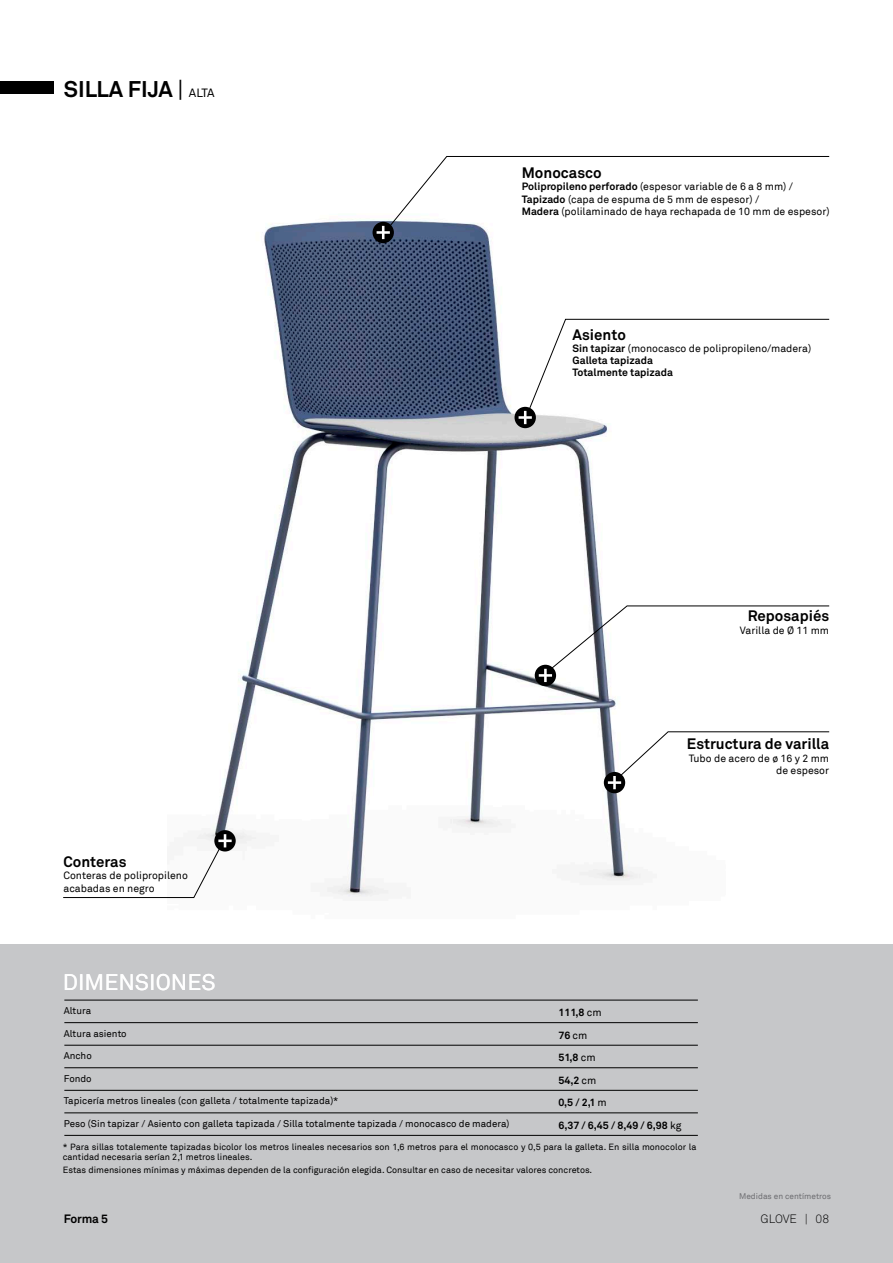
<style>
.page{position:relative;width:893px;height:1263px;background:#fff}
.page>*{position:absolute;margin:0;border:0;box-sizing:border-box;transform-origin:0 0}
.t1{font:700 22.5px "Akkurat";color:#000}
.t2{font:22.5px "Akkurat";color:#fff}
.t3{font:700 15px "Akkurat";color:#000}
.t4{font:300 12px "Akkurat";color:#000}
.t5{font:700 12px "Akkurat";letter-spacing:-.02em;color:#000}
.t6{font:10.5px/12.6px "Akkurat";color:#000}
.t7{font:700 10.5px/22.5px "Akkurat";color:#000}
.t8{font:9.75px "Akkurat";color:#000}
.t9{font:9px/10.8px "Akkurat";color:#000}
.t10{font:8.25px "Akkurat";color:#6d6d71}
.s1{font-weight:400}
.s2{font-weight:400;font-size:12px}
.s3{font-weight:700}
</style>
<div class="page">
<img style="left:168px;top:219px;width:557px;height:680px">
<div style="left:0;top:944px;width:893px;height:319px;background:#c6c7c9"></div>
<div style="left:0;top:82px;width:53px;height:12px;background:#000"></div>
<div style="left:604px;top:772px;width:21px;height:21px;background:#000;border-radius:50%"></div>
<svg style="left:608px;top:731px;width:222px;height:58px"></svg>
<div style="left:535px;top:665px;width:21px;height:21px;background:#000;border-radius:50%"></div>
<svg style="left:539px;top:605px;width:291px;height:77px"></svg>
<div style="left:373px;top:222px;width:21px;height:21px;background:#000;border-radius:50%"></div>
<svg style="left:377px;top:156px;width:453px;height:83px"></svg>
<svg style="left:514px;top:407px;width:22px;height:21px"></svg>
<svg style="left:519px;top:319px;width:311px;height:105px"></svg>
<svg style="left:214px;top:830px;width:22px;height:21px"></svg>
<hr style="left:218px;top:839px;width:14px;height:3px;background:#fff">
<svg style="left:63px;top:834px;width:163px;height:64px"></svg>
<hr style="left:64px;top:1022px;width:634px;height:1px;background:#000">
<hr style="left:64px;top:1045px;width:634px;height:1px;background:#000">
<hr style="left:64px;top:1067px;width:634px;height:1px;background:#000">
<hr style="left:64px;top:1090px;width:634px;height:1px;background:#000">
<hr style="left:64px;top:1112px;width:634px;height:1px;background:#000">
<hr style="left:64px;top:1000px;width:634px;height:1px;background:#000">
<hr style="left:64px;top:1135px;width:634px;height:1px;background:#000">
<h1 class="t1" style="left:64px;top:75px;width:152px">SILLA FIJA <span class="s1">|</span> <span class="s2">ALTA</span></h1>
<h2 class="t3" style="left:63px;top:852px;width:65px">Conteras</h2>
<p class="t6" style="left:63px;top:870px;width:126px">Conteras de polipropileno acabadas en negro</p>
<h1 class="t2" style="left:63px;top:969px;width:154px">DIMENSIONES</h1>
<h2 class="t3" style="left:522px;top:163px;width:81px">Monocasco</h2>
<p class="t6" style="left:522px;top:180px;width:309px"><span class="s3">Polipropileno perforado</span> (espesor variable de 6 a 8 mm) /<br><span class="s3">Tapizado</span> (capa de espuma de 5 mm de espesor) /<br><span class="s3">Madera</span> (polilaminado de haya rechapada de 10 mm de espesor)</p>
<h2 class="t3" style="left:573px;top:326px;width:55px">Asiento</h2>
<p class="t7" style="left:573px;top:343px;width:240px;line-height:12px">Sin tapizar <span class="s1">(monocasco de polipropileno/madera)<br></span>Galleta tapizada<br>Totalmente tapizada</p>
<h2 class="t3" style="left:748px;top:606px;width:83px">Reposapiés</h2>
<p class="t6" style="left:740px;top:624px;width:91px">Varilla de Ø 11 mm</p>
<h2 class="t3" style="left:687px;top:734px;width:144px">Estructura de varilla</h2>
<p class="t6" style="left:689px;top:752px;width:142px;text-align:right">Tubo de acero de ø 16 y 2 mm de espesor</p>
<p class="t8" style="left:64px;top:1005px;width:29px">Altura</p>
<p class="t8" style="left:64px;top:1027px;width:64px">Altura asiento</p>
<p class="t8" style="left:64px;top:1050px;width:30px">Ancho</p>
<p class="t8" style="left:64px;top:1072px;width:29px">Fondo</p>
<p class="t8" style="left:64px;top:1095px;width:276px">Tapicería metros lineales (con galleta / totalmente tapizada)*</p>
<p class="t8" style="left:64px;top:1117px;width:447px">Peso (Sin tapizar / Asiento con galleta tapizada / Silla totalmente tapizada / monocasco de madera)</p>
<p class="t9" style="left:63px;top:1141px;width:635px">* Para sillas totalemente tapizadas bicolor los metros lineales necesarios son 1,6 metros para el monocasco y 0,5 para la galleta. En silla monocolor la cantidad necesaria serían 2,1 metros lineales.</p>
<p class="t9" style="left:63px;top:1165px;width:531px">Estas dimensiones mínimas y máximas dependen de la configuración elegida. Consultar en caso de necesitar valores concretos.</p>
<h3 class="t5" style="left:64px;top:1211px;width:46px">Forma 5</h3>
<h3 class="t4" style="left:761px;top:1211px;width:70px">GLOVE | 08</h3>
<p class="t7" style="left:558px;top:1001px;width:125px">111,8 <span class="s1">cm<br></span>76 <span class="s1">cm<br></span>51,8 <span class="s1">cm<br></span>54,2 <span class="s1">cm<br></span>0,5 / 2,1 <span class="s1">m<br></span>6,37 / 6,45 / 8,49 / 6,98 <span class="s1">kg</span></p>
<p class="t10" style="left:739px;top:1192px;width:93px">Medidas en centímetros</p>
</div>
